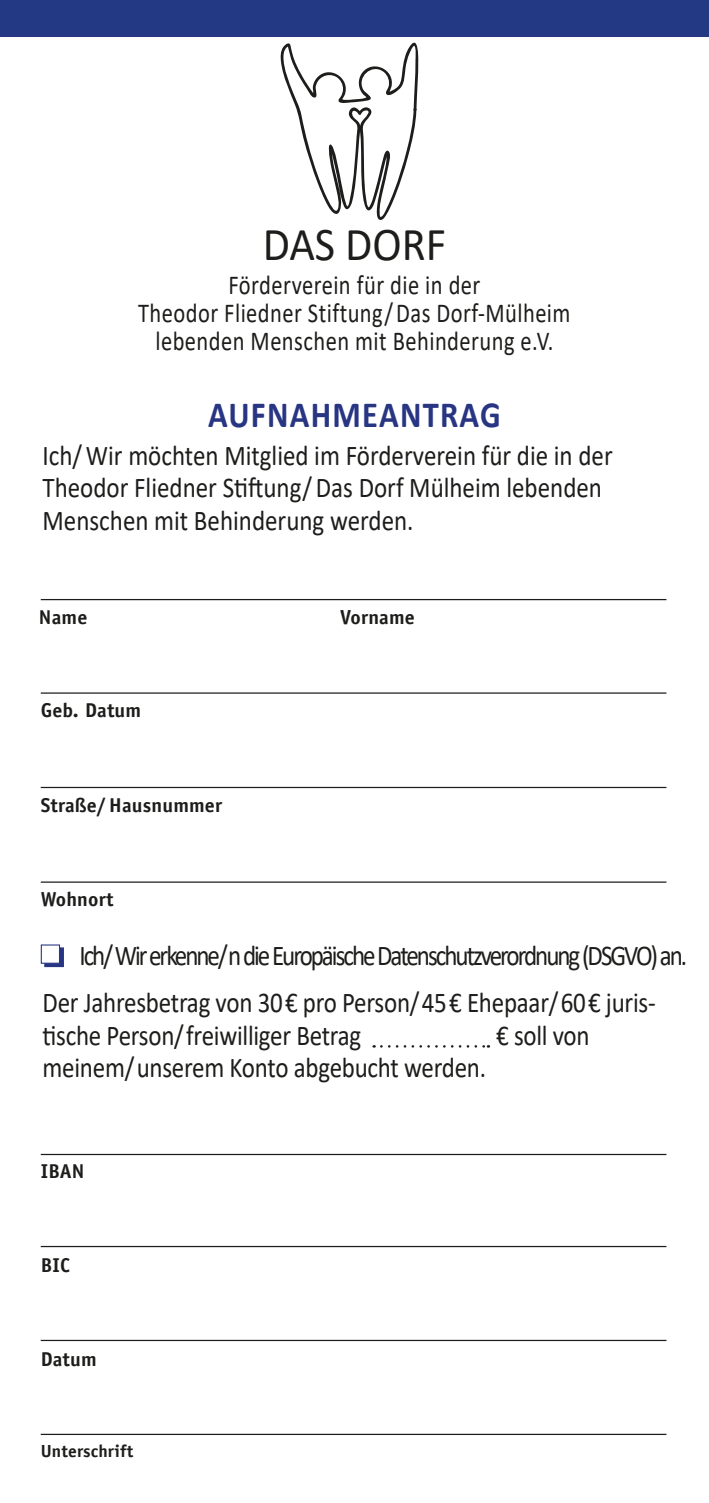
<style>
.page{position:relative;width:709px;height:1503px;background:#fff}
.page>*{position:absolute;margin:0;border:0;box-sizing:border-box;transform-origin:0 0}
.t1{font:47.25px "Calibri";color:#1d1d1b;scale:.93 1}
.t2{font:700 37px "Calibri";letter-spacing:.04em;color:#283583;scale:.88 1}
.t3{font:28.75px/32.5px "Calibri";letter-spacing:-.01em;color:#1d1d1b;scale:.87 1}
.t4{font:28.75px "Calibri";letter-spacing:-.08em;color:#1d1d1b;scale:.87 1}
.t5{font:27.5px/28px "Calibri";letter-spacing:.02em;color:#1d1d1b;text-align:center;scale:.82 1}
.t6{font:700 20px "Officina Sans";letter-spacing:.01em;color:#1d1d1b}
.t7{font:700 17.5px "Officina Sans";letter-spacing:.01em;color:#1d1d1b}
</style>
<div class="page">
<hr style="left:41px;top:599px;width:625px;height:1px;background:#1d1d1b">
<hr style="left:41px;top:692px;width:625px;height:1px;background:#1d1d1b">
<hr style="left:41px;top:787px;width:625px;height:1px;background:#1d1d1b">
<hr style="left:41px;top:881px;width:625px;height:1px;background:#1d1d1b">
<hr style="left:41px;top:1153px;width:625px;height:2px;background:#1d1d1b">
<hr style="left:41px;top:1245px;width:625px;height:2px;background:#1d1d1b">
<hr style="left:41px;top:1339px;width:625px;height:2px;background:#1d1d1b">
<svg style="left:381px;top:1045px;width:108px;height:2px"></svg>
<hr style="left:41px;top:1433px;width:625px;height:1px;background:#1d1d1b">
<svg style="left:272px;top:36px;width:148px;height:184px"></svg>
<div style="left:0;top:0;width:709px;height:36px;background:#243984"></div>
<div style="left:44px;top:947px;width:20px;height:20px;background:#283583"></div>
<div style="left:41px;top:944px;width:19px;height:19px;background:#fff;border:1px solid #283583"></div>
<h1 class="t1" style="left:263px;top:211px;width:199px">DAS DORF</h1>
<p class="t5" style="left:138px;top:270px;width:529px">Förderverein für die in der<br>Theodor Fliedner Stiftung/ Das Dorf-Mülheim lebenden Menschen mit Behinderung e.V.</p>
<p class="t2" style="left:208px;top:388px;width:334px">AUFNAHMEANTRAG</p>
<p class="t3" style="left:43px;top:438px;width:657px">Ich/ Wir möchten Mitglied im Förderverein für die in der<br>Theodor Fliedner Stiftung/ Das Dorf Mülheim lebenden<br>Menschen mit Behinderung werden.</p>
<p class="t6" style="left:39px;top:605px;width:50px">Name</p>
<p class="t6" style="left:41px;top:698px;width:102px">Geb. Datum</p>
<p class="t6" style="left:41px;top:792px;width:183px">Straße/ Hausnummer</p>
<p class="t6" style="left:41px;top:886px;width:74px">Wohnort</p>
<p class="t6" style="left:340px;top:605px;width:76px">Vorname</p>
<p class="t4" style="left:79px;top:935px;width:700px">Ich/Wir erkenne/n die Europäische Datenschutzverordnung (DSGVO) an.</p>
<p class="t3" style="left:43px;top:985px;width:706px">Der Jahresbetrag von 30€ pro Person/45€ Ehepaar/60€ juris&shy;tische Person/freiwilliger Betrag</p>
<p class="t3" style="left:496px;top:1018px;width:109px">€ soll von</p>
<p class="t3" style="left:43px;top:1050px;width:511px">meinem/unserem Konto abgebucht werden.</p>
<p class="t6" style="left:41px;top:1158px;width:45px">IBAN</p>
<p class="t6" style="left:41px;top:1252px;width:31px">BIC</p>
<p class="t6" style="left:41px;top:1346px;width:57px">Datum</p>
<p class="t7" style="left:41px;top:1440px;width:94px">Unterschrift</p>
</div>
